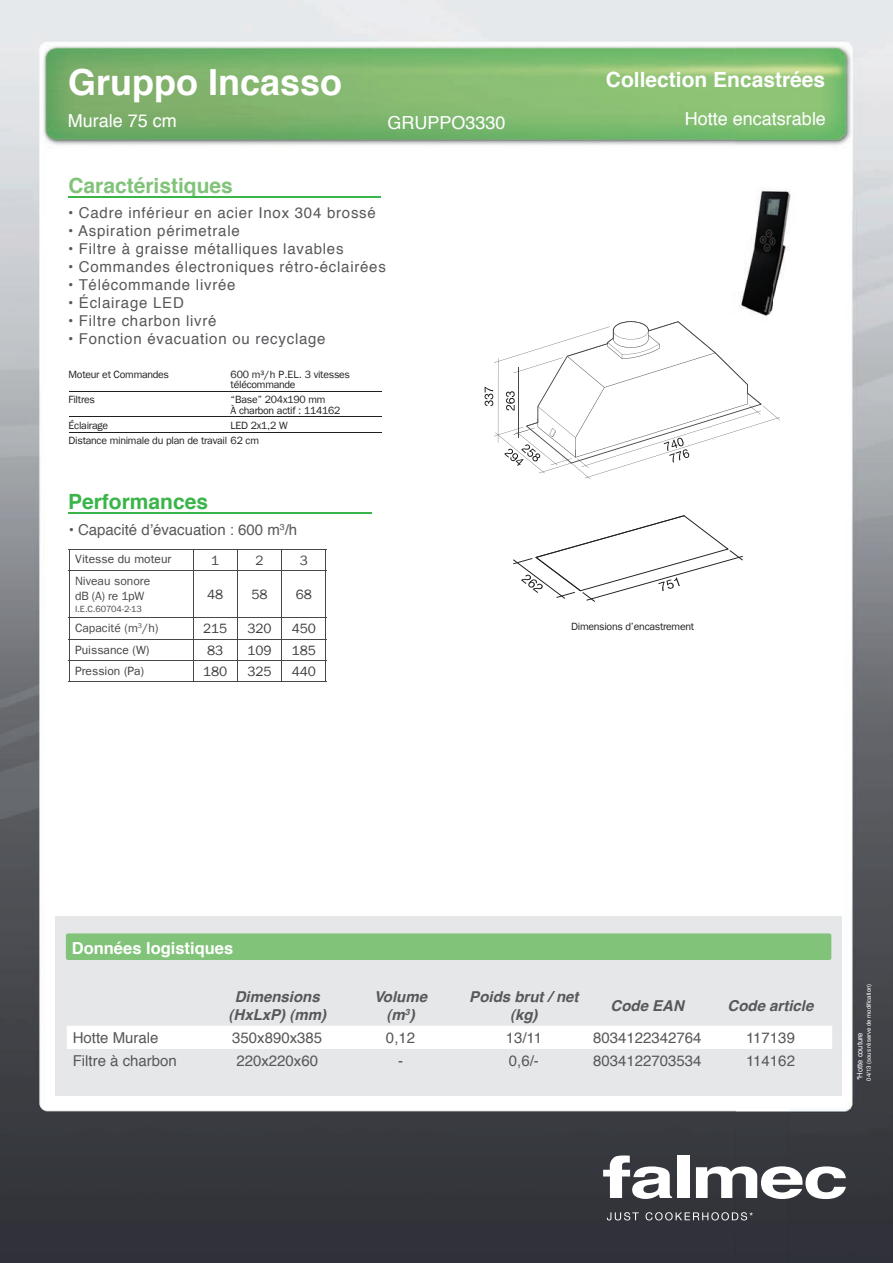
<style>
.page{position:relative;width:893px;height:1263px;background:#fff}
.page>*{position:absolute;margin:0;border:0;box-sizing:border-box;transform-origin:0 0}
.t1{font:700 36px "Helvetica";color:#fff}
.t2{font:700 21px "Helvetica";color:#fff}
.t3{font:700 21px "Helvetica";color:#80c379}
.t4{font:700 21px "Helvetica";color:#3ab54a}
.t5{font:18px "Helvetica";color:#fff}
.t6{font:700 16.5px "Helvetica";color:#fff}
.t7{font:15px "Helvetica";letter-spacing:.05em;color:#57585a}
.t8{font:15px "Helvetica";color:#57585a}
.t9{font:italic 700 15px/18px "Helvetica";color:#57585a;text-align:center}
.t10{font:13.5px "Franklin Gothic LT";color:#3e3e3f}
.t11{font:13.5px "Franklin Gothic LT";color:#464748}
.t12{font:12px "Franklin Gothic LT";color:#3e3e3f}
.t13{font:12px/15px "Franklin Gothic LT";color:#464748}
.t14{font:10.5px/10.5px "Franklin Gothic LT";letter-spacing:-.025em;color:#231f20}
.t15{font:9px "Franklin Gothic LT";letter-spacing:-.005em;color:#464748}
.t16{font:7.5px "Helvetica";color:#fff}
.t17{font:6px "Helvetica";color:#fff}
</style>
<div class="page">
<img style="left:0;top:0;width:735px;height:1263px">
<img style="left:735px;top:0;width:158px;height:210px">
<img style="left:788px;top:210px;width:105px;height:1053px">
<img style="left:735px;top:1095px;width:53px;height:168px">
<svg style="left:607px;top:1212px;width:32px;height:8px"></svg>
<svg style="left:645px;top:1212px;width:108px;height:8px"></svg>
<svg style="left:603px;top:1155px;width:69px;height:44px"></svg>
<div style="left:677px;top:1155px;width:13px;height:43px;background:#fff"></div>
<svg style="left:696px;top:1166px;width:150px;height:33px"></svg>
<div style="left:55px;top:916px;width:787px;height:179px;background:#e6e7e9"></div>
<div style="left:67px;top:1026px;width:765px;height:23px;background:#fff"></div>
<div style="left:66px;top:933px;width:765px;height:27px;background:#80c379;border-radius:2px"></div>
<hr style="left:68px;top:196px;width:313px;height:2px;background:#3ab54a">
<hr style="left:68px;top:513px;width:303px;height:1px;background:#3ab54a">
<hr style="left:69px;top:391px;width:312px;height:1px;background:#231f20">
<hr style="left:69px;top:416px;width:312px;height:1px;background:#231f20">
<hr style="left:69px;top:432px;width:312px;height:1px;background:#231f20">
<hr style="left:69px;top:549px;width:124px;height:1px;background:#464748">
<svg style="left:69px;top:550px;width:1px;height:20px"></svg>
<hr style="left:193px;top:549px;width:44px;height:1px;background:#464748">
<svg style="left:193px;top:550px;width:1px;height:20px"></svg>
<hr style="left:237px;top:549px;width:45px;height:1px;background:#464748">
<svg style="left:237px;top:550px;width:1px;height:20px"></svg>
<hr style="left:282px;top:549px;width:44px;height:1px;background:#464748">
<svg style="left:281px;top:550px;width:1px;height:20px"></svg>
<svg style="left:326px;top:550px;width:1px;height:20px"></svg>
<hr style="left:69px;top:570px;width:124px;height:1px;background:#464748">
<hr style="left:69px;top:571px;width:1px;height:46px;background:#464748">
<hr style="left:193px;top:570px;width:44px;height:1px;background:#464748">
<hr style="left:193px;top:571px;width:1px;height:46px;background:#464748">
<hr style="left:237px;top:570px;width:45px;height:1px;background:#464748">
<hr style="left:237px;top:571px;width:1px;height:46px;background:#464748">
<hr style="left:282px;top:570px;width:44px;height:1px;background:#464748">
<hr style="left:281px;top:571px;width:1px;height:46px;background:#464748">
<hr style="left:326px;top:571px;width:1px;height:46px;background:#464748">
<hr style="left:69px;top:617px;width:124px;height:1px;background:#464748">
<hr style="left:193px;top:617px;width:44px;height:1px;background:#464748">
<hr style="left:237px;top:617px;width:45px;height:1px;background:#464748">
<hr style="left:282px;top:617px;width:44px;height:1px;background:#464748">
<hr style="left:69px;top:639px;width:124px;height:1px;background:#464748">
<hr style="left:193px;top:639px;width:44px;height:1px;background:#464748">
<hr style="left:237px;top:639px;width:45px;height:1px;background:#464748">
<hr style="left:282px;top:639px;width:44px;height:1px;background:#464748">
<hr style="left:69px;top:660px;width:124px;height:1px;background:#464748">
<svg style="left:69px;top:618px;width:1px;height:63px"></svg>
<hr style="left:193px;top:660px;width:44px;height:1px;background:#464748">
<svg style="left:193px;top:618px;width:1px;height:63px"></svg>
<hr style="left:237px;top:660px;width:45px;height:1px;background:#464748">
<svg style="left:237px;top:618px;width:1px;height:63px"></svg>
<hr style="left:282px;top:660px;width:44px;height:1px;background:#464748">
<svg style="left:281px;top:618px;width:1px;height:63px"></svg>
<svg style="left:326px;top:618px;width:1px;height:63px"></svg>
<hr style="left:69px;top:681px;width:124px;height:1px;background:#464748">
<hr style="left:193px;top:681px;width:44px;height:1px;background:#464748">
<hr style="left:237px;top:681px;width:45px;height:1px;background:#464748">
<hr style="left:282px;top:681px;width:44px;height:1px;background:#464748">
<svg style="left:485px;top:321px;width:295px;height:158px"></svg>
<svg style="left:513px;top:515px;width:230px;height:87px"></svg>
<img style="left:722px;top:177px;width:103px;height:155px">
<h1 class="t1" style="left:68px;top:53px;width:276px">Gruppo Incasso</h1>
<p class="t5" style="left:68px;top:106px;width:111px">Murale 75 cm</p>
<p class="t5" style="left:387px;top:109px;width:120px">GRUPPO3330</p>
<h2 class="t3" style="left:68px;top:168px;width:166px">Caractéristiques</h2>
<p class="t7" style="left:68px;top:202px;width:309px">• Cadre inférieur en acier Inox 304 brossé</p>
<p class="t7" style="left:68px;top:220px;width:173px">• Aspiration périmetrale</p>
<p class="t7" style="left:68px;top:238px;width:277px">• Filtre à graisse métalliques lavables</p>
<p class="t7" style="left:68px;top:256px;width:319px">• Commandes électroniques rétro-éclairées</p>
<p class="t7" style="left:68px;top:274px;width:169px">• Télécommande livrée</p>
<p class="t7" style="left:68px;top:292px;width:117px">• Éclairage LED</p>
<p class="t7" style="left:68px;top:310px;width:150px">• Filtre charbon livré</p>
<p class="t7" style="left:68px;top:328px;width:259px">• Fonction évacuation ou recyclage</p>
<p class="t14" style="left:69px;top:369px;width:102px">Moteur et Commandes</p>
<p class="t14" style="left:231px;top:369px;width:121px">600 m³/h P.EL. 3 vitesses télécommande</p>
<p class="t14" style="left:69px;top:394px;width:28px">Filtres</p>
<p class="t14" style="left:231px;top:394px;width:111px">“Base” 204x190 mm<br>À charbon actif : 114162</p>
<p class="t14" style="left:69px;top:420px;width:41px">Éclairage</p>
<p class="t14" style="left:69px;top:417px;width:221px;line-height:15px;text-indent:162px">LED 2x1,2 W<br>Distance minimale du plan de travail 62 cm</p>
<h2 class="t4" style="left:68px;top:485px;width:142px">Performances</h2>
<p class="t8" style="left:69px;top:518px;width:230px">• Capacité d’évacuation : 600 m<sup>3</sup>/h</p>
<p class="t12" style="left:75px;top:552px;width:98px">Vitesse du moteur</p>
<p class="t11" style="left:211px;top:552px;width:10px">1</p>
<p class="t11" style="left:255px;top:552px;width:10px">2</p>
<p class="t11" style="left:300px;top:552px;width:10px">3</p>
<p class="t13" style="left:75px;top:573px;width:77px">Niveau sonore dB (A) re 1pW</p>
<p class="t15" style="left:75px;top:603px;width:68px">I.E.C.60704-2-13</p>
<p class="t10" style="left:207px;top:586px;width:18px">48</p>
<p class="t10" style="left:251px;top:586px;width:18px">58</p>
<p class="t10" style="left:296px;top:586px;width:18px">68</p>
<p class="t13" style="left:75px;top:621px;width:85px">Capacité (m<sup>3</sup>/h)</p>
<p class="t10" style="left:203px;top:621px;width:26px">215</p>
<p class="t10" style="left:247px;top:621px;width:26px">320</p>
<p class="t10" style="left:292px;top:621px;width:26px">450</p>
<p class="t12" style="left:75px;top:643px;width:76px">Puissance (W)</p>
<p class="t10" style="left:207px;top:642px;width:18px">83</p>
<p class="t10" style="left:247px;top:642px;width:26px">109</p>
<p class="t10" style="left:292px;top:642px;width:26px">185</p>
<p class="t12" style="left:75px;top:664px;width:71px">Pression (Pa)</p>
<p class="t10" style="left:203px;top:663px;width:26px">180</p>
<p class="t10" style="left:247px;top:663px;width:26px">325</p>
<p class="t10" style="left:292px;top:663px;width:26px">440</p>
<h2 class="t2" style="left:606px;top:63px;width:221px">Collection Encastrées</h2>
<p class="t5" style="left:685px;top:105px;width:143px">Hotte encatsrable</p>
<p class="t14" style="left:571px;top:621px;width:125px">Dimensions d’encastrement</p>
<p class="t6" style="left:72px;top:934px;width:163px">Données logistiques</p>
<p class="t9" style="left:229px;top:987px;width:99px">Dimensions (HxLxP) (mm)</p>
<p class="t9" style="left:374px;top:987px;width:55px">Volume (m<sup>3</sup>)</p>
<p class="t9" style="left:469px;top:987px;width:111px">Poids brut / net (kg)</p>
<p class="t9" style="left:610px;top:996px;width:75px">Code EAN</p>
<p class="t9" style="left:728px;top:996px;width:87px">Code article</p>
<p class="t8" style="left:73px;top:1026px;width:87px">Hotte Murale</p>
<p class="t8" style="left:232px;top:1026px;width:92px">350x890x385</p>
<p class="t7" style="left:386px;top:1026px;width:31px">0,12</p>
<p class="t7" style="left:506px;top:1026px;width:38px">13/11</p>
<p class="t8" style="left:593px;top:1026px;width:110px">8034122342764</p>
<p class="t7" style="left:746px;top:1026px;width:50px">117139</p>
<p class="t8" style="left:73px;top:1049px;width:106px">Filtre à charbon</p>
<p class="t8" style="left:236px;top:1049px;width:83px">220x220x60</p>
<p class="t7" style="left:398px;top:1049px;width:6px">-</p>
<p class="t7" style="left:509px;top:1049px;width:32px">0,6/-</p>
<p class="t8" style="left:593px;top:1049px;width:110px">8034122703534</p>
<p class="t7" style="left:746px;top:1049px;width:50px">114162</p>
<p class="t17" style="left:864px;top:1081px;width:99px;rotate:-90deg">04/13 (sous réserve de modification)</p>
<p class="t16" style="left:854px;top:1080px;width:49px;rotate:-90deg">*Hotte couture</p>
</div>
